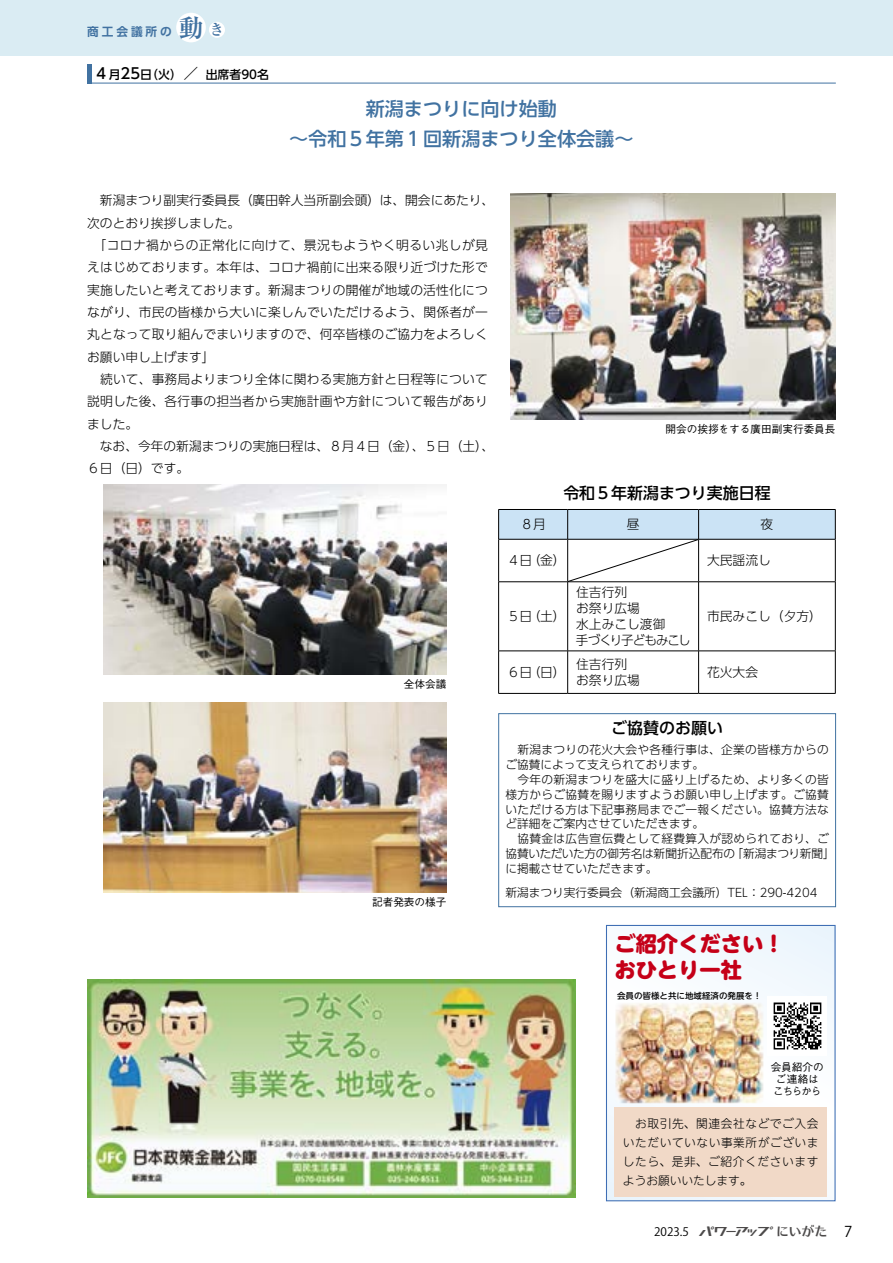
<style>
.page{position:relative;width:893px;height:1263px;background:#fff}
.page>*{position:absolute;margin:0;border:0;box-sizing:border-box;transform-origin:0 0}
.t1{font:800 21.3px/25.5px "UD Shin M Go Pr 6 N";color:#c50018}
.t2{font:500 19.2px/29.7px "UD Shin Go Pr 6 N";color:#4172a1;text-align:center}
.t3{font:500 15.9px "UD Shin Go Pr 6 N";color:#000}
.t4{font:300 12.75px/22.4px "UD Shin Go Pr 6 N";letter-spacing:.015em;color:#000}
.t5{font:12px "Gau Font Kana 0816";color:#4c4a4a}
.t6{font:500 11.85px "UD Shin Go Pr 6 N";color:#000}
.t7{font:300 11.7px/14.9px "UD Shin Go Pr 6 N";letter-spacing:.025em;color:#000}
.t8{font:300 11.7px/19.2px "UD Shin M Go Pr 6 N";letter-spacing:.05em;color:#000;text-align:justify}
.t9{font:300 11.7px "UD Shin Go Pr 6 N";color:#000}
.t10{font:700 11.7px "UD Shin Go Pr 6 N De";letter-spacing:.25em;color:#4172a1}
.t11{font:11.7px "Koz Go Pr 6 N";color:#000}
.t12{font:500 10.65px/11.7px "Gothic BBB Pr 6 N";color:#000}
.t13{font:500 8.55px "UD Shin M Go Pr 6 N";color:#000}
.s1{font-family:"Ryumin Pr 6 N";font-size:24.75px}
.s2{font-family:"Ryumin Pr 6 N";font-size:14.85px}
.s3{font-size:14.85px}
.s4{font-family:"UD Typos 515 Std";font-size:12.75px}
.s5{font-family:"Koz Go Pr 6 N";font-size:14.85px;color:#000}
</style>
<div class="page">
<div style="left:0;top:0;width:893px;height:55px;background:#daecf3"></div>
<div style="left:176px;top:13px;width:30px;height:29px;background:#fff;border-radius:50%"></div>
<div style="left:209px;top:22px;width:16px;height:16px;background:#fff;border-radius:50%"></div>
<div style="left:87px;top:64px;width:5px;height:19px;background:#4172a1"></div>
<hr style="left:92px;top:83px;width:744px;height:1px;background:#4172a1">
<img style="left:88px;top:980px;width:488px;height:217px">
<div style="left:606px;top:925px;width:229px;height:276px;background:#f6fafe"></div>
<div style="left:606px;top:925px;width:230px;height:276px;border:1px solid #3e6eb4"></div>
<img style="left:615px;top:1003px;width:148px;height:100px">
<img style="left:773px;top:1002px;width:49px;height:48px">
<div style="left:614px;top:1108px;width:213px;height:89px;background:#f1d9c7"></div>
<img style="left:103px;top:703px;width:343px;height:189px">
<img style="left:103px;top:485px;width:343px;height:189px">
<img style="left:510px;top:193px;width:326px;height:227px">
<hr style="left:498px;top:581px;width:70px;height:1px;background:#000">
<hr style="left:498px;top:582px;width:1px;height:69px;background:#000">
<hr style="left:568px;top:581px;width:131px;height:1px;background:#000">
<hr style="left:567px;top:582px;width:1px;height:69px;background:#000">
<hr style="left:699px;top:581px;width:137px;height:1px;background:#000">
<hr style="left:698px;top:582px;width:1px;height:69px;background:#000">
<hr style="left:835px;top:582px;width:1px;height:69px;background:#000">
<hr style="left:498px;top:651px;width:70px;height:1px;background:#000">
<hr style="left:498px;top:651px;width:1px;height:42px;background:#000">
<hr style="left:568px;top:651px;width:131px;height:1px;background:#000">
<hr style="left:567px;top:651px;width:1px;height:42px;background:#000">
<hr style="left:699px;top:651px;width:137px;height:1px;background:#000">
<hr style="left:698px;top:651px;width:1px;height:42px;background:#000">
<hr style="left:835px;top:651px;width:1px;height:42px;background:#000">
<hr style="left:498px;top:693px;width:70px;height:1px;background:#000">
<hr style="left:568px;top:693px;width:131px;height:1px;background:#000">
<hr style="left:699px;top:693px;width:137px;height:1px;background:#000">
<svg style="left:498px;top:509px;width:338px;height:72px"></svg>
<div style="left:498px;top:713px;width:338px;height:194px;border:1px solid #4172a1"></div>
<p class="t10" style="left:87px;top:22px;width:139px">商工会議所の<span class="s1">動</span><span class="s2">き</span></p>
<p class="t6" style="left:94px;top:65px;width:177px"><span class="s3">４</span>月<span class="s3">25</span>日（火）<span class="s3">／</span> 出席者90名</p>
<h2 class="t2" style="left:289px;top:93px;width:346px">新潟まつりに向け始動<br>～令和５年第１回新潟まつり全体会議～</h2>
<p class="t4" style="left:87px;top:189px;width:409px">　新潟まつり副実行委員長（廣田幹人当所副会頭）は、開会にあたり、次のとおり挨拶しました。<br>　「コロナ禍からの正常化に向けて、景況もようやく明るい兆しが見えはじめております。本年は、コロナ禍前に出来る限り近づけた形で実施したいと考えております。新潟まつりの開催が地域の活性化につながり、市民の皆様から大いに楽しんでいただけるよう、関係者が一丸となって取り組んでまいりますので、何卒皆様のご協力をよろしくお願い申し上げます」<br>　続いて、事務局よりまつり全体に関わる実施方針と日程等について説明した後、各行事の担当者から実施計画や方針について報告がありました。<br>　なお、今年の新潟まつりの実施日程は、８月４日（金）、５日（土）、<br>６日（日）です。</p>
<p class="t12" style="left:665px;top:423px;width:172px">開会の挨拶をする廣田副実行委員長</p>
<p class="t3" style="left:563px;top:480px;width:209px">令和５年新潟まつり実施日程</p>
<p class="t4" style="left:520px;top:513px;width:27px">８月</p>
<p class="t4" style="left:627px;top:513px;width:14px">昼</p>
<p class="t4" style="left:761px;top:513px;width:14px">夜</p>
<p class="t4" style="left:507px;top:549px;width:60px">４日（金）</p>
<p class="t4" style="left:707px;top:549px;width:65px">大民謡流し</p>
<p class="t12" style="left:404px;top:677px;width:44px">全体会議</p>
<p class="t12" style="left:372px;top:895px;width:76px">記者発表の様子</p>
<p class="t4" style="left:507px;top:605px;width:60px">５日（土）</p>
<p class="t4" style="left:576px;top:584px;width:116px;line-height:15.9px">住吉行列<br>お祭り広場<br>水上みこし渡御<br>手づくり子どもみこし</p>
<p class="t4" style="left:707px;top:605px;width:116px">市民みこし（夕方）</p>
<p class="t4" style="left:507px;top:660px;width:60px">６日（日）</p>
<p class="t4" style="left:576px;top:656px;width:65px;line-height:15.9px">住吉行列お祭り広場</p>
<p class="t4" style="left:707px;top:660px;width:53px">花火大会</p>
<p class="t3" style="left:611px;top:715px;width:113px">ご協賛のお願い</p>
<p class="t7" style="left:505px;top:742px;width:331px">　新潟まつりの花火大会や各種行事は、企業の皆様方からのご協賛によって支えられております。<br>　今年の新潟まつりを盛大に盛り上げるため、より多くの皆様方からご協賛を賜りますようお願い申し上げます。ご協賛いただける方は下記事務局までご一報ください。協賛方法など詳細をご案内させていただきます。<br>　協賛金は広告宣伝費として経費算入が認められており、ご協賛いただいた方の御芳名は新聞折込配布の「新潟まつり新聞」に掲載させていただきます。</p>
<p class="t9" style="left:505px;top:882px;width:314px">新潟まつり実行委員会（新潟商工会議所）TEL：290-4204</p>
<h1 class="t1" style="left:614px;top:930px;width:172px">ご紹介ください！おひとり一社</h1>
<p class="t13" style="left:617px;top:988px;width:146px">会員の皆様と共に地域経済の発展を！</p>
<p class="t12" style="left:771px;top:1061px;width:55px">会員紹介のご連絡はこちらから</p>
<p class="t8" style="left:623px;top:1113px;width:197px">　お取引先、関連会社などでご入会いただいていない事業所がございましたら、是非、ご紹介くださいますようお願いいたします。</p>
<p class="t11" style="left:654px;top:1225px;width:36px">2023.5</p>
<p class="t5" style="left:699px;top:1225px;width:155px">I0¥3YK <span class="s4">にいがた</span> <span class="s5">7</span></p>
</div>
